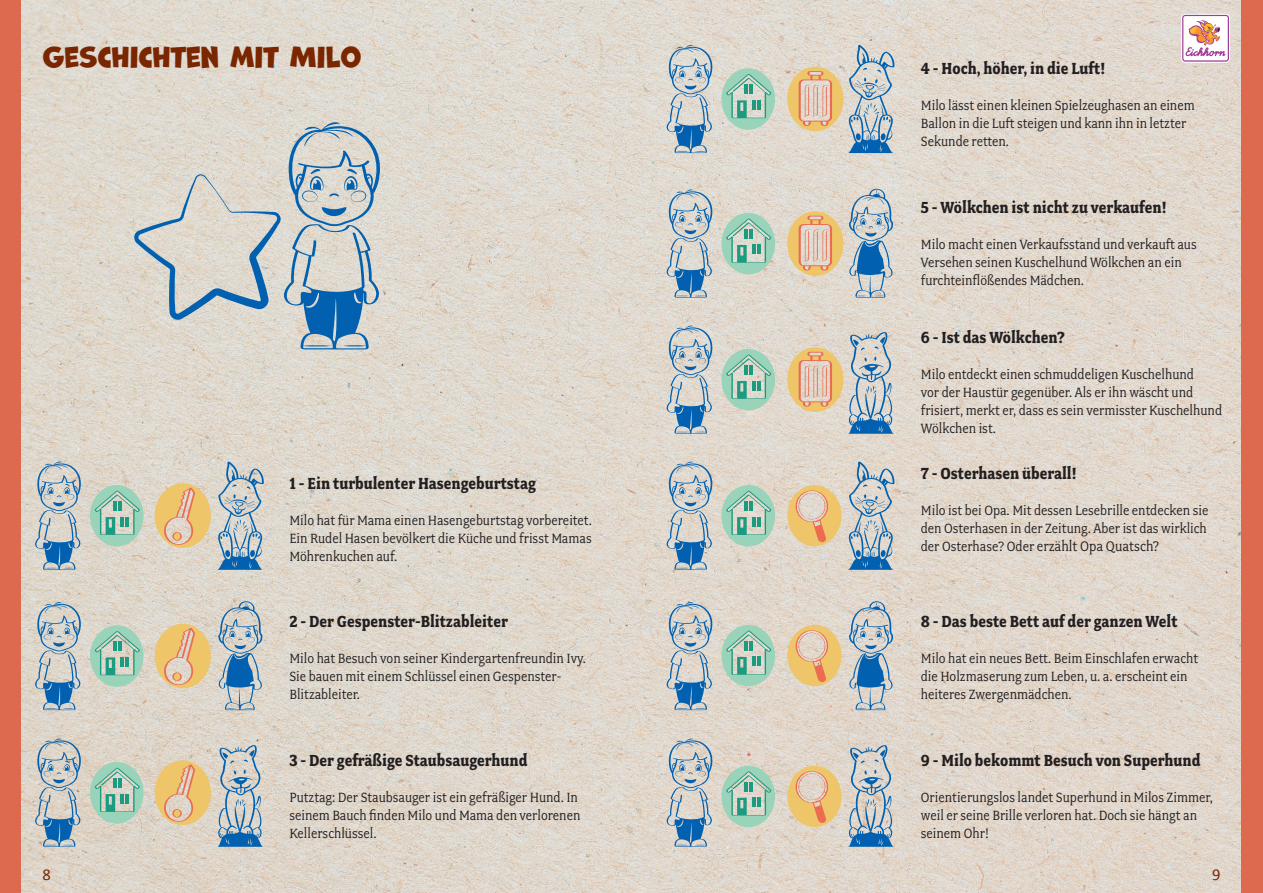
<style>
.page{position:relative;width:1263px;height:893px;background:#fff}
.page>*{position:absolute;margin:0;border:0;box-sizing:border-box;transform-origin:0 0}
.t1{font:27px "Marvin";color:#7a2600}
.t2{font:700 18px "Fairplex Narrow OT";color:#231f20}
.t3{font:16.5px "Calibri";color:#7a2600}
.t4{font:15.6px "Fairplex Narrow OT";color:#231f20}
.t5{font:15px/18px "Fairplex Narrow OT";color:#231f20}
.s1{font-size:15px}
</style>
<div class="page">
<img style="left:21px;top:0;width:1221px;height:893px">
<svg style="left:1181px;top:14px;width:49px;height:49px"></svg>
<div style="left:0;top:0;width:21px;height:893px;background:#dd694f"></div>
<div style="left:1242px;top:0;width:21px;height:893px;background:#dd694f"></div>
<svg style="left:133px;top:120px;width:248px;height:230px;background:#c1c8ca"></svg>
<svg style="left:90px;top:485px;width:54px;height:61px;background:#a6cbb8"></svg>
<svg style="left:721px;top:485px;width:54px;height:61px;background:#a7ccb9"></svg>
<svg style="left:721px;top:349px;width:54px;height:61px;background:#a7ccba"></svg>
<svg style="left:721px;top:213px;width:54px;height:61px;background:#a7cdba"></svg>
<svg style="left:721px;top:68px;width:54px;height:62px;background:#a8cdbb"></svg>
<svg style="left:90px;top:625px;width:54px;height:62px;background:#a6cbb8"></svg>
<svg style="left:721px;top:625px;width:54px;height:61px;background:#a7ccb9"></svg>
<svg style="left:90px;top:762px;width:54px;height:61px;background:#a5cab6"></svg>
<svg style="left:721px;top:766px;width:54px;height:61px;background:#a7cbb8"></svg>
<svg style="left:155px;top:483px;width:56px;height:65px;background:#e7c48d"></svg>
<svg style="left:155px;top:624px;width:56px;height:64px;background:#e7c48c"></svg>
<svg style="left:155px;top:760px;width:56px;height:65px;background:#e7c48c"></svg>
<svg style="left:787px;top:211px;width:56px;height:65px;background:#e6c39a"></svg>
<svg style="left:787px;top:766px;width:54px;height:61px;background:#e7c490"></svg>
<svg style="left:787px;top:625px;width:54px;height:61px;background:#e7c490"></svg>
<svg style="left:787px;top:485px;width:54px;height:61px;background:#e7c591"></svg>
<svg style="left:217px;top:745px;width:47px;height:102px;background:#a2b5c2"></svg>
<svg style="left:848px;top:745px;width:46px;height:102px;background:#a2b5c2"></svg>
<svg style="left:787px;top:332px;width:107px;height:102px;background:#c8c3b8"></svg>
<svg style="left:217px;top:462px;width:47px;height:108px;background:#a4b8c4"></svg>
<svg style="left:787px;top:45px;width:107px;height:108px;background:#c9c4bb"></svg>
<svg style="left:847px;top:462px;width:47px;height:108px;background:#a6b8c4"></svg>
<svg style="left:35px;top:461px;width:46px;height:109px;background:#a8b9c4"></svg>
<svg style="left:666px;top:461px;width:47px;height:109px;background:#abbbc5"></svg>
<svg style="left:666px;top:325px;width:47px;height:109px;background:#acbcc6"></svg>
<svg style="left:666px;top:188px;width:47px;height:110px;background:#acbdc7"></svg>
<svg style="left:666px;top:44px;width:47px;height:109px;background:#acbdc8"></svg>
<svg style="left:35px;top:601px;width:46px;height:109px;background:#a8b9c3"></svg>
<svg style="left:666px;top:601px;width:47px;height:109px;background:#acbbc4"></svg>
<svg style="left:35px;top:738px;width:46px;height:109px;background:#a8b7c0"></svg>
<svg style="left:666px;top:738px;width:47px;height:109px;background:#acbbc4"></svg>
<svg style="left:218px;top:601px;width:44px;height:109px;background:#9fb4c2"></svg>
<svg style="left:849px;top:601px;width:44px;height:109px;background:#a0b4c2"></svg>
<svg style="left:849px;top:189px;width:44px;height:109px;background:#a0b6c6"></svg>
<h1 class="t1" style="left:43px;top:42px;width:321px">GESCHICHTEN MIT MILO</h1>
<p class="t2" style="left:289px;top:473px;width:248px">1 - Ein turbulenter Hasengeburtstag</p>
<p class="t5" style="left:289px;top:511px;width:304px;text-align:justify">Milo hat für Mama einen Hasengeburtstag vorbereitet.<br>Ein Rudel Hasen bevölkert die Küche und frisst Mamas Möhrenkuchen auf.</p>
<p class="t2" style="left:289px;top:612px;width:220px">2 - Der Gespenster-Blitzableiter</p>
<p class="t5" style="left:289px;top:650px;width:298px">Milo hat Besuch von seiner Kindergartenfreundin Ivy.<br>Sie bauen mit einem Schlüssel einen Gespenster-<br>Blitzableiter.</p>
<p class="t2" style="left:289px;top:750px;width:240px">3 - Der gefräßige Staubsaugerhund</p>
<p class="t5" style="left:289px;top:788px;width:293px">Putztag: Der Staubsauger ist ein gefräßiger Hund. In seinem Bauch finden Milo und Mama den verlorenen<br>Kellerschlüssel.</p>
<p class="t2" style="left:921px;top:58px;width:186px">4 - Hoch, höher, in die Luft!</p>
<p class="t5" style="left:921px;top:96px;width:275px">Milo lässt einen kleinen Spielzeughasen an einem<br>Ballon in die Luft steigen und kann ihn in letzter<br>Sekunde retten.</p>
<p class="t2" style="left:921px;top:197px;width:247px">5 - Wölkchen ist nicht zu verkaufen!</p>
<p class="t5" style="left:921px;top:235px;width:277px">Milo macht einen Verkaufsstand und verkauft aus<br>Versehen seinen Kuschelhund Wölkchen an ein furchteinflößendes Mädchen.</p>
<p class="t2" style="left:921px;top:327px;width:146px">6 - Ist das Wölkchen?</p>
<p class="t5" style="left:921px;top:365px;width:303px">Milo entdeckt einen schmuddeligen Kuschelhund<br>vor der Haustür gegenüber. Als er ihn wäscht und frisiert, merkt er, dass es sein vermisster Kuschelhund Wölkchen ist.</p>
<p class="t2" style="left:921px;top:463px;width:158px">7 - Osterhasen überall!</p>
<p class="t5" style="left:921px;top:501px;width:289px">Milo ist bei Opa. Mit dessen Lesebrille entdecken sie den Osterhasen in der Zeitung. Aber ist das wirklich</p>
<p class="t4" style="left:921px;top:538px;width:240px"><span class="s1">der Osterhase? Oder</span> erzählt Opa Quatsch?</p>
<p class="t2" style="left:921px;top:611px;width:258px">8 - Das beste Bett auf der ganzen Welt</p>
<p class="t5" style="left:921px;top:649px;width:279px">Milo hat ein neues Bett. Beim Einschlafen erwacht die Holzmaserung zum Leben, u. a. erscheint ein heiteres Zwergenmädchen.</p>
<p class="t2" style="left:921px;top:750px;width:281px">9 - Milo bekommt Besuch von Superhund</p>
<p class="t5" style="left:921px;top:788px;width:294px">Orientierungslos landet Superhund in Milos Zimmer, weil er seine Brille verloren hat. Doch sie hängt an seinem Ohr!</p>
<p class="t3" style="left:43px;top:863px;width:10px">8</p>
<p class="t3" style="left:1212px;top:863px;width:10px">9</p>
</div>
